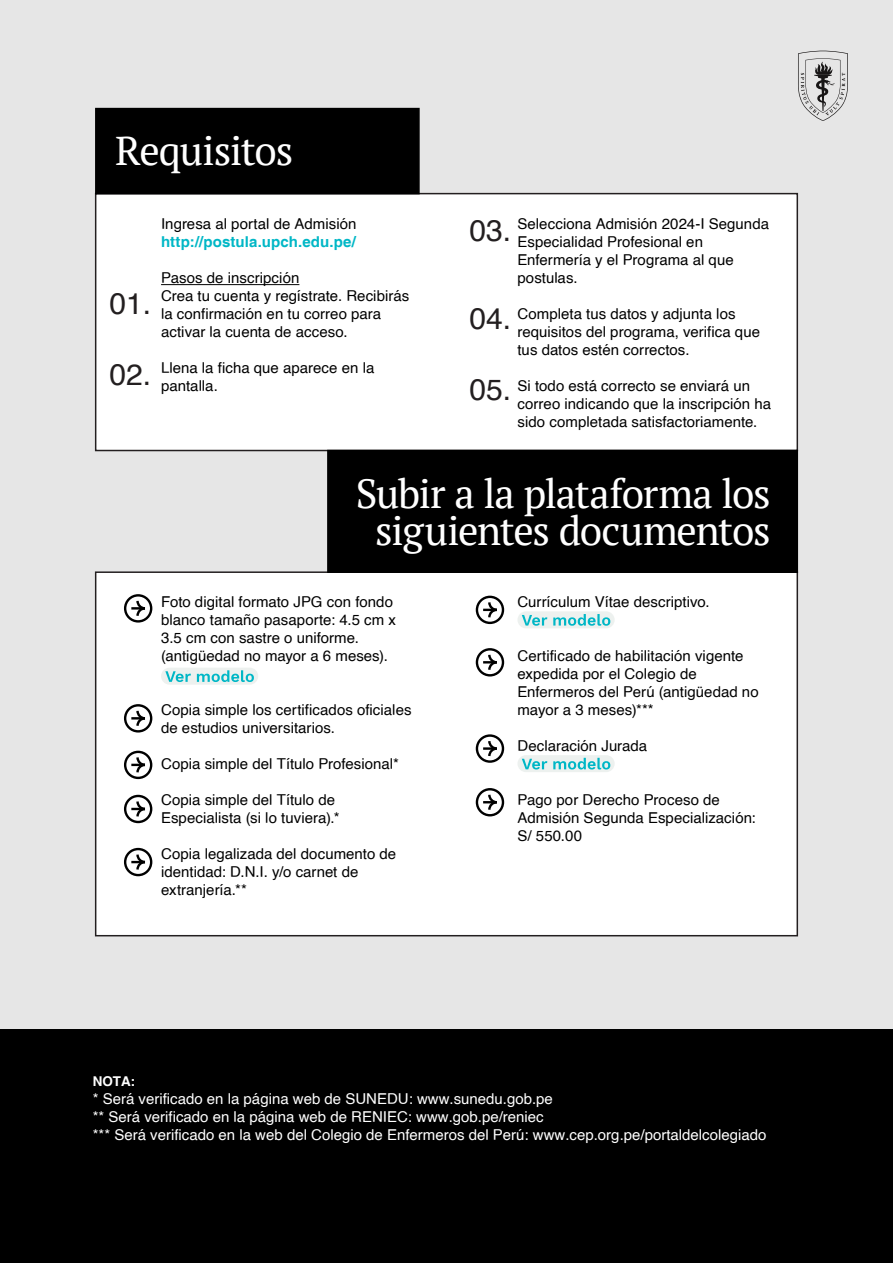
<style>
.page{position:relative;width:893px;height:1263px;background:#e6e6e6}
.page>*{position:absolute;margin:0;border:0;box-sizing:border-box;transform-origin:0 0}
.t1{font:40.5px/37.5px "PT Serif";letter-spacing:-.03em;color:#fff;text-align:center}
.t2{font:30px "Helvetica";color:#231f20}
.t3{font:15px/18px "Helvetica";color:#000}
.t4{font:15px/18px "Helvetica";color:#fff}
.t5{font:700 15px "Helvetica";letter-spacing:.005em;color:#00b7c6}
.t6{font:700 13.5px "Helvetica";color:#fff}
</style>
<div class="page">
<svg style="left:798px;top:51px;width:50px;height:70px"></svg>
<div style="left:95px;top:571px;width:703px;height:365px;background:#fff;border:2px solid #231f20"></div>
<div style="left:95px;top:193px;width:703px;height:258px;background:#fff;border:2px solid #231f20"></div>
<div style="left:95px;top:108px;width:325px;height:86px;background:#000"></div>
<div style="left:327px;top:450px;width:471px;height:123px;background:#000"></div>
<hr style="left:161px;top:284px;width:138px;height:1px;background:#000">
<div style="left:124px;top:594px;width:28px;height:29px;border:2px solid #000;border-radius:50%"></div>
<svg style="left:131px;top:598px;width:16px;height:20px"></svg>
<div style="left:124px;top:704px;width:28px;height:28px;border:2px solid #000;border-radius:50%"></div>
<svg style="left:131px;top:708px;width:16px;height:20px"></svg>
<div style="left:124px;top:751px;width:28px;height:28px;border:2px solid #000;border-radius:50%"></div>
<svg style="left:131px;top:755px;width:16px;height:20px"></svg>
<div style="left:124px;top:795px;width:28px;height:28px;border:2px solid #000;border-radius:50%"></div>
<svg style="left:131px;top:799px;width:16px;height:20px"></svg>
<div style="left:124px;top:848px;width:28px;height:28px;border:2px solid #000;border-radius:50%"></div>
<svg style="left:131px;top:852px;width:16px;height:20px"></svg>
<div style="left:476px;top:596px;width:28px;height:28px;border:2px solid #000;border-radius:50%"></div>
<svg style="left:483px;top:600px;width:16px;height:20px"></svg>
<div style="left:476px;top:648px;width:28px;height:28px;border:2px solid #000;border-radius:50%"></div>
<svg style="left:483px;top:652px;width:16px;height:20px"></svg>
<div style="left:476px;top:788px;width:28px;height:28px;border:2px solid #000;border-radius:50%"></div>
<svg style="left:483px;top:792px;width:16px;height:20px"></svg>
<div style="left:476px;top:734px;width:28px;height:29px;border:2px solid #000;border-radius:50%"></div>
<hr style="left:483px;top:747px;width:14px;height:3px;background:#000">
<svg style="left:487px;top:739px;width:12px;height:19px"></svg>
<div style="left:161px;top:668px;width:97px;height:17px;background:#edf1ef;border-radius:9px"></div>
<svg style="left:165px;top:671px;width:26px;height:11px"></svg>
<svg style="left:197px;top:670px;width:57px;height:12px"></svg>
<div style="left:517px;top:611px;width:98px;height:17px;background:#edf1ef;border-radius:9px"></div>
<svg style="left:522px;top:615px;width:25px;height:11px"></svg>
<svg style="left:553px;top:614px;width:57px;height:12px"></svg>
<div style="left:517px;top:755px;width:98px;height:17px;background:#edf1ef;border-radius:9px"></div>
<svg style="left:522px;top:759px;width:25px;height:10px"></svg>
<svg style="left:553px;top:758px;width:57px;height:11px"></svg>
<div style="left:0;top:1029px;width:893px;height:234px;background:#000"></div>
<h1 class="t1" style="left:115px;top:131px;width:180px">Requisitos</h1>
<h2 class="t2" style="left:109px;top:281px;width:43px">01.</h2>
<h2 class="t2" style="left:109px;top:351px;width:43px">02.</h2>
<p class="t3" style="left:161px;top:215px;width:197px">Ingresa al portal de Admisión</p>
<p class="t5" style="left:161px;top:232px;width:197px">http://postula.upch.edu.pe/</p>
<p class="t3" style="left:161px;top:269px;width:250px">Pasos de inscripción<br>Crea tu cuenta y regístrate. Recibirás la confirmación en tu correo para activar la cuenta de acceso.</p>
<p class="t3" style="left:161px;top:359px;width:215px">Llena la ficha que aparece en la pantalla.</p>
<h2 class="t2" style="left:469px;top:207px;width:43px">03.</h2>
<h2 class="t2" style="left:469px;top:295px;width:43px">04.</h2>
<h2 class="t2" style="left:469px;top:366px;width:43px">05.</h2>
<p class="t3" style="left:517px;top:215px;width:253px">Selecciona Admisión 2024-I Segunda<br>Especialidad Profesional en<br>Enfermería y el Programa al que postulas.</p>
<p class="t3" style="left:517px;top:305px;width:244px">Completa tus datos y adjunta los requisitos del programa, verifica que tus datos estén correctos.</p>
<p class="t3" style="left:517px;top:377px;width:255px">Si todo está correcto se enviará un correo indicando que la inscripción ha sido completada satisfactoriamente.</p>
<h1 class="t1" style="left:356px;top:474px;width:417px">Subir a la plataforma los siguientes documentos</h1>
<p class="t3" style="left:161px;top:593px;width:236px">Foto digital formato JPG con fondo blanco tamaño pasaporte: 4.5 cm x<br>3.5 cm con sastre o uniforme. (antigüedad no mayor a 6 meses).</p>
<p class="t3" style="left:161px;top:701px;width:252px">Copia simple los certificados oficiales de estudios universitarios.</p>
<p class="t3" style="left:161px;top:755px;width:239px">Copia simple del Título Profesional*</p>
<p class="t3" style="left:161px;top:791px;width:180px">Copia simple del Título de<br>Especialista (si lo tuviera).*</p>
<p class="t3" style="left:161px;top:845px;width:237px">Copia legalizada del documento de identidad: D.N.I. y/o carnet de extranjería.**</p>
<p class="t3" style="left:517px;top:593px;width:194px">Currículum Vítae descriptivo.</p>
<p class="t3" style="left:517px;top:647px;width:243px">Certificado de habilitación vigente expedida por el Colegio de<br>Enfermeros del Perú (antigüedad no mayor a 3 meses)***</p>
<p class="t3" style="left:517px;top:737px;width:131px">Declaración Jurada</p>
<p class="t3" style="left:517px;top:791px;width:240px">Pago por Derecho Proceso de<br>Admisión Segunda Especialización:<br>S/ 550.00</p>
<p class="t6" style="left:93px;top:1073px;width:44px">NOTA:</p>
<p class="t4" style="left:93px;top:1090px;width:675px">* Será verificado en la página web de SUNEDU: www.sunedu.gob.pe<br>** Será verificado en la página web de RENIEC: www.gob.pe/reniec<br>*** Será verificado en la web del Colegio de Enfermeros del Perú: www.cep.org.pe/portaldelcolegiado</p>
</div>
